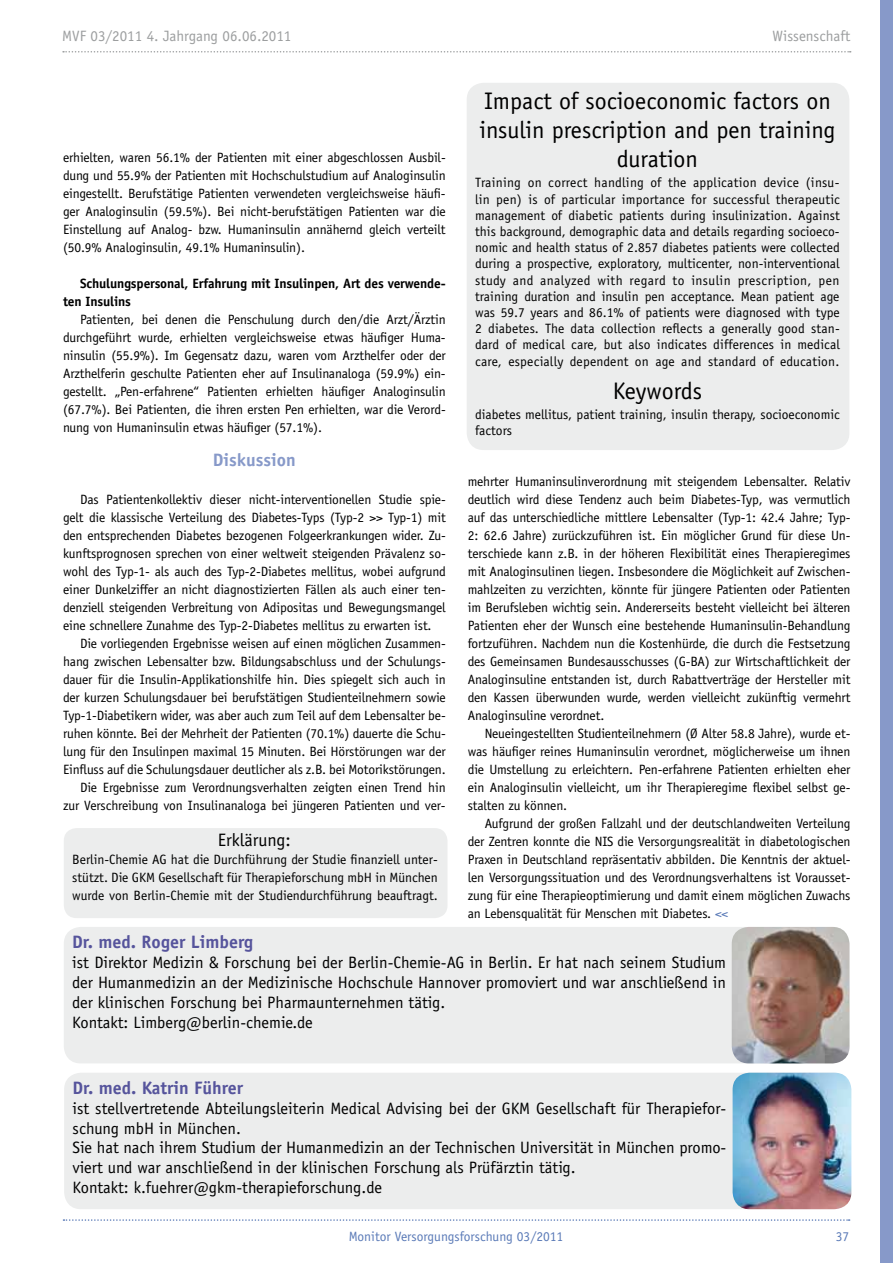
<style>
.page{position:relative;width:893px;height:1263px;background:#fff}
.page>*{position:absolute;margin:0;border:0;box-sizing:border-box;transform-origin:0 0}
.t1{font:24px/28.8px "Officina Sans";color:#000;text-align:center}
.t2{font:700 18px "Officina Sans";color:#56549c}
.t3{font:700 18px "Officina Sans";color:#8799c9}
.t4{font:18px "Officina Sans";color:#000}
.t5{font:16.5px/19.8px "Officina Sans";color:#000}
.t6{font:15px "Officina Sans";color:#9c9e9f}
.t7{font:13.5px/18px "Officina Sans";letter-spacing:-.01em;color:#000;text-align:justify}
.t8{font:700 13.5px/18px "Officina Sans";letter-spacing:-.01em;color:#000}
.t9{font:13.5px "Officina Sans";color:#5a7ab7}
.s1{color:#5a7ab7}
</style>
<div class="page">
<svg style="left:63px;top:51px;width:788px;height:2px"></svg>
<svg style="left:63px;top:1219px;width:787px;height:2px"></svg>
<div style="left:880px;top:0;width:13px;height:1263px;background:#8799c9"></div>
<div style="left:467px;top:83px;width:382px;height:367px;background:#eceded;border-radius:17px"></div>
<div style="left:64px;top:1073px;width:786px;height:136px;background:#eceded;border-radius:17px"></div>
<div style="left:64px;top:828px;width:383px;height:90px;background:#eceded;border-radius:13px"></div>
<div style="left:64px;top:927px;width:785px;height:136px;background:#eceded;border-radius:17px"></div>
<img style="left:732px;top:927px;width:117px;height:136px">
<img style="left:733px;top:1073px;width:118px;height:136px">
<p class="t6" style="left:62px;top:27px;width:231px">MVF 03/2011 4. Jahrgang 06.06.2011</p>
<p class="t6" style="left:773px;top:27px;width:79px">Wissenschaft</p>
<h1 class="t1" style="left:479px;top:87px;width:358px">Impact of socioeconomic factors on insulin prescription and pen training duration</h1>
<p class="t7" style="left:475px;top:175px;width:366px;line-height:16.2px">Training on correct handling of the application device (insu&shy;lin pen) is of particular importance for successful therapeutic management of diabetic patients during insulinization. Against this background, demographic data and details regarding socioeco&shy;nomic and health status of 2.857 diabetes patients were collected during a prospective, exploratory, multicenter, non-interventional study and analyzed with regard to insulin prescription, pen training duration and insulin pen acceptance. Mean patient age was 59.7 years and 86.1% of patients were diagnosed with type 2 diabetes. The data collection reflects a generally good stan&shy;dard of medical care, but also indicates differences in medical care, especially dependent on age and standard of education.</p>
<h1 class="t1" style="left:613px;top:376px;width:91px">Keywords</h1>
<p class="t7" style="left:475px;top:406px;width:366px;line-height:16.2px">diabetes mellitus, patient training, insulin therapy, socioeconomic factors</p>
<p class="t7" style="left:63px;top:148px;width:384px">erhielten, waren 56.1% der Patienten mit einer abgeschlossen Ausbil&shy;dung und 55.9% der Patienten mit Hochschulstudium auf Analoginsulin eingestellt. Berufstätige Patienten verwendeten vergleichsweise häufi&shy;ger Analoginsulin (59.5%). Bei nicht-berufstätigen Patienten war die Einstellung auf Analog- bzw. Humaninsulin annähernd gleich verteilt (50.9% Analoginsulin, 49.1% Humaninsulin).</p>
<p class="t8" style="left:63px;top:274px;width:384px;text-indent:17px">Schulungspersonal, Erfahrung mit Insulinpen, Art des verwende&shy;ten Insulins</p>
<p class="t7" style="left:63px;top:310px;width:384px;text-indent:17px">Patienten, bei denen die Penschulung durch den/die Arzt/Ärztin durchgeführt wurde, erhielten vergleichsweise etwas häufiger Huma&shy;ninsulin (55.9%). Im Gegensatz dazu, waren vom Arzthelfer oder der Arzthelferin geschulte Patienten eher auf Insulinanaloga (59.9%) ein&shy;gestellt. „Pen-erfahrene“ Patienten erhielten häufiger Analoginsulin (67.7%). Bei Patienten, die ihren ersten Pen erhielten, war die Verord&shy;nung von Humaninsulin etwas häufiger (57.1%).</p>
<h2 class="t3" style="left:213px;top:449px;width:85px">Diskussion</h2>
<p class="t7" style="left:63px;top:490px;width:384px;text-indent:17px">Das Patientenkollektiv dieser nicht-interventionellen Studie spie&shy;gelt die klassische Verteilung des Diabetes-Typs (Typ-2 &gt;&gt; Typ-1) mit den entsprechenden Diabetes bezogenen Folgeerkrankungen wider. Zu&shy;kunftsprognosen sprechen von einer weltweit steigenden Prävalenz so&shy;wohl des Typ-1- als auch des Typ-2-Diabetes mellitus, wobei aufgrund einer Dunkelziffer an nicht diagnostizierten Fällen als auch einer ten&shy;denziell steigenden Verbreitung von Adipositas und Bewegungsmangel eine schnellere Zunahme des Typ-2-Diabetes mellitus zu erwarten ist.</p>
<p class="t7" style="left:63px;top:634px;width:384px;text-align:right">Die vorliegenden Ergebnisse weisen auf einen möglichen Zusammen&shy;hang zwischen Lebensalter bzw. Bildungsabschluss und der Schulungs&shy;dauer für die Insulin-Applikationshilfe hin. Dies spiegelt sich auch in der kurzen Schulungsdauer bei berufstätigen Studienteilnehmern sowie Typ-1-Diabetikern wider, was aber auch zum Teil auf dem Lebensalter be&shy;ruhen könnte. Bei der Mehrheit der Patienten (70.1%) dauerte die Schu&shy;lung für den Insulinpen maximal 15 Minuten. Bei Hörstörungen war der Einfluss auf die Schulungsdauer deutlicher als z.B. bei Motorikstörungen.<br>Die Ergebnisse zum Verordnungsverhalten zeigten einen Trend hin zur Verschreibung von Insulinanaloga bei jüngeren Patienten und ver-</p>
<p class="t7" style="left:468px;top:472px;width:384px">mehrter Humaninsulinverordnung mit steigendem Lebensalter. Relativ deutlich wird diese Tendenz auch beim Diabetes-Typ, was vermutlich auf das unterschiedliche mittlere Lebensalter (Typ-1: 42.4 Jahre; Typ-2: 62.6 Jahre) zurückzuführen ist. Ein möglicher Grund für diese Un&shy;terschiede kann z.B. in der höheren Flexibilität eines Therapieregimes mit Analoginsulinen liegen. Insbesondere die Möglichkeit auf Zwischen&shy;mahlzeiten zu verzichten, könnte für jüngere Patienten oder Patienten im Berufsleben wichtig sein. Andererseits besteht vielleicht bei älteren Patienten eher der Wunsch eine bestehende Humaninsulin-Behandlung fortzuführen. Nachdem nun die Kostenhürde, die durch die Festsetzung des Gemeinsamen Bundesausschusses (G-BA) zur Wirtschaftlichkeit der Analoginsuline entstanden ist, durch Rabattverträge der Hersteller mit den Kassen überwunden wurde, werden vielleicht zukünftig vermehrt Analoginsuline verordnet.</p>
<p class="t7" style="left:468px;top:724px;width:384px;text-indent:17px">Neueingestellten Studienteilnehmern (Ø Alter 58.8 Jahre), wurde et&shy;was häufiger reines Humaninsulin verordnet, möglicherweise um ihnen die Umstellung zu erleichtern. Pen-erfahrene Patienten erhielten eher ein Analoginsulin vielleicht, um ihr Therapieregime flexibel selbst ge&shy;stalten zu können.</p>
<p class="t7" style="left:468px;top:814px;width:384px;text-indent:17px">Aufgrund der großen Fallzahl und der deutschlandweiten Verteilung der Zentren konnte die NIS die Versorgungsrealität in diabetologischen Praxen in Deutschland repräsentativ abbilden. Die Kenntnis der aktuel&shy;len Versorgungssituation und des Verordnungsverhaltens ist Vorausset&shy;zung für eine Therapieoptimierung und damit einem möglichen Zuwachs an Lebensqualität für Menschen mit Diabetes. <span class="s1">&lt;&lt;</span></p>
<h2 class="t4" style="left:218px;top:829px;width:75px">Erklärung:</h2>
<p class="t7" style="left:72px;top:850px;width:367px">Berlin-Chemie AG hat die Durchführung der Studie finanziell unter&shy;stützt. Die GKM Gesellschaft für Therapieforschung mbH in München wurde von Berlin-Chemie mit der Studiendurchführung beauftragt.</p>
<h2 class="t2" style="left:72px;top:931px;width:182px">Dr. med. Roger Limberg</h2>
<p class="t5" style="left:72px;top:953px;width:655px">ist Direktor Medizin &amp; Forschung bei der Berlin-Chemie-AG in Berlin. Er hat nach seinem Studium der Humanmedizin an der Medizinische Hochschule Hannover promoviert und war anschließend in der klinischen Forschung bei Pharmaunternehmen tätig.<br>Kontakt: Limberg@berlin-chemie.de</p>
<h2 class="t2" style="left:73px;top:1077px;width:172px">Dr. med. Katrin Führer</h2>
<p class="t5" style="left:73px;top:1098px;width:655px">ist stellvertretende Abteilungsleiterin Medical Advising bei der GKM Gesellschaft für Therapiefor&shy;schung mbH in München.<br>Sie hat nach ihrem Studium der Humanmedizin an der Technischen Universität in München promo&shy;viert und war anschließend in der klinischen Forschung als Prüfärztin tätig.<br>Kontakt: k.fuehrer@gkm-therapieforschung.de</p>
<p class="t9" style="left:349px;top:1228px;width:216px">Monitor Versorgungsforschung 03/2011</p>
<p class="t9" style="left:836px;top:1228px;width:15px">37</p>
</div>
